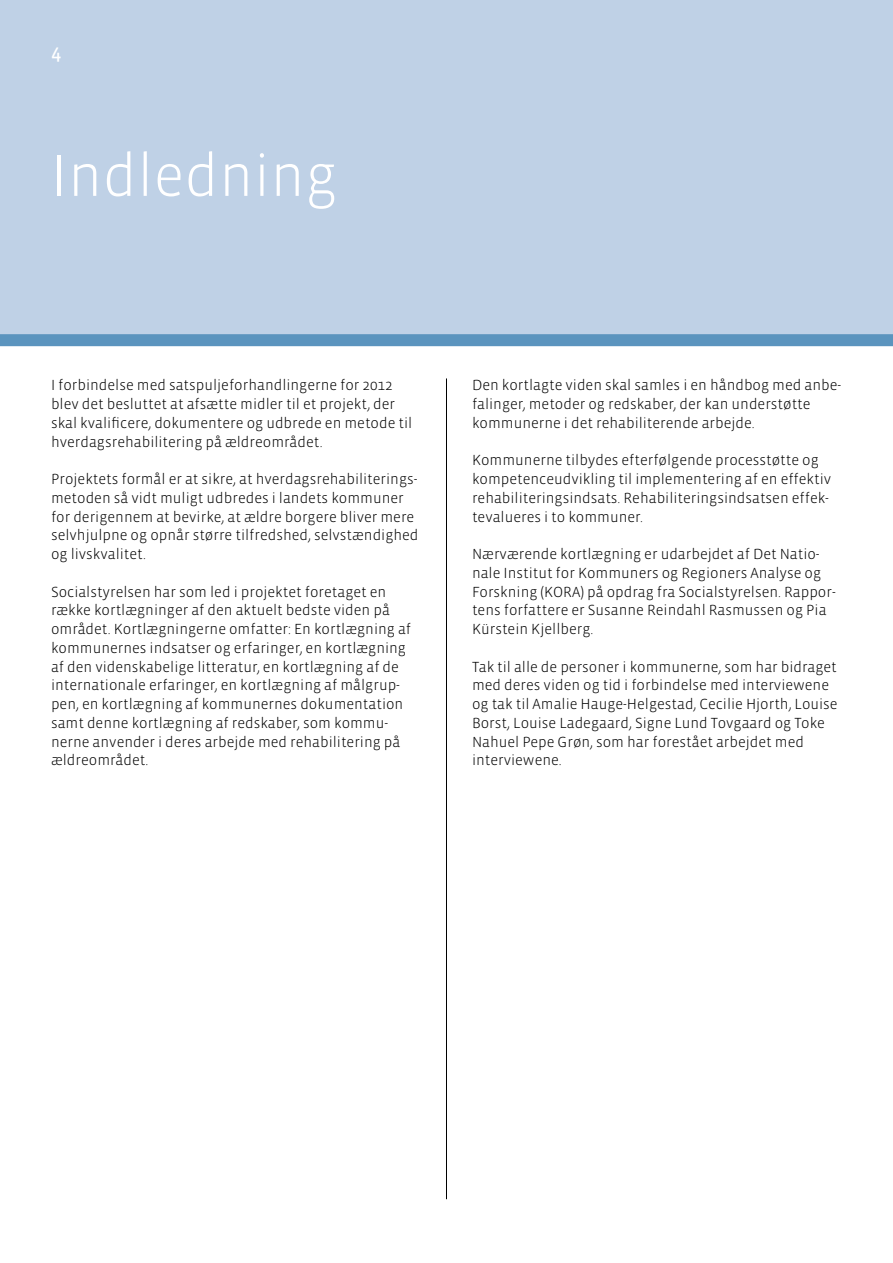
<style>
.page{position:relative;width:893px;height:1263px;background:#fff}
.page>*{position:absolute;margin:0;border:0;box-sizing:border-box;transform-origin:0 0}
.Heading_1{font:300 60px "Vista Sans";color:#fff}
.t1{font:21px "Vista Sans Reg";color:#fff}
.Brød{font:300 15px/18.8px "Vista Sans";color:#000}
</style>
<div class="page">
<div style="left:0;top:0;width:893px;height:340px;background:#bfd1e6"></div>
<div style="left:0;top:334px;width:893px;height:12px;background:#5b94be"></div>
<hr style="left:446px;top:378px;width:1px;height:821px;background:#000">
<h2 class="t1" style="left:51px;top:41px;width:12px">4</h2>
<p class="Heading_1" style="left:51px;top:145px;width:288px">Indledning</p>
<p class="Brød" style="left:51px;top:376px;width:363px">I forbindelse med satspuljeforhandlingerne for 2012 blev det besluttet at afsætte midler til et projekt, der skal kvalificere, dokumentere og udbrede en metode til hverdagsrehabilitering på ældreområdet.</p>
<p class="Brød" style="left:51px;top:470px;width:369px">Projektets formål er at sikre, at hverdagsrehabiliterings&shy;metoden så vidt muligt udbredes i landets kommuner for derigennem at bevirke, at ældre borgere bliver mere selvhjulpne og opnår større tilfredshed, selvstændighed og livskvalitet.</p>
<p class="Brød" style="left:51px;top:582px;width:362px">Socialstyrelsen har som led i projektet foretaget en række kortlægninger af den aktuelt bedste viden på området. Kortlægningerne omfatter: En kortlægning af kommunernes indsatser og erfaringer, en kortlægning af den videnskabelige litteratur, en kortlægning af de internationale erfaringer, en kortlægning af målgrup&shy;pen, en kortlægning af kommunernes dokumentation samt denne kortlægning af redskaber, som kommu&shy;nerne anvender i deres arbejde med rehabilitering på ældreområdet.</p>
<p class="Brød" style="left:472px;top:376px;width:371px">Den kortlagte viden skal samles i en håndbog med anbe&shy;falinger, metoder og redskaber, der kan understøtte kommunerne i det rehabiliterende arbejde.</p>
<p class="Brød" style="left:472px;top:451px;width:361px">Kommunerne tilbydes efterfølgende processtøtte og kompetenceudvikling til implementering af en effektiv rehabiliteringsindsats. Rehabiliteringsindsatsen effek&shy;tevalueres i to kommuner.</p>
<p class="Brød" style="left:472px;top:545px;width:365px">Nærværende kortlægning er udarbejdet af Det Natio&shy;nale Institut for Kommuners og Regioners Analyse og Forskning (KORA) på opdrag fra Socialstyrelsen. Rappor&shy;tens forfattere er Susanne Reindahl Rasmussen og Pia Kürstein Kjellberg.</p>
<p class="Brød" style="left:472px;top:657px;width:367px">Tak til alle de personer i kommunerne, som har bidraget med deres viden og tid i forbindelse med interviewene og tak til Amalie Hauge-Helgestad, Cecilie Hjorth, Louise Borst, Louise Ladegaard, Signe Lund Tovgaard og Toke Nahuel Pepe Grøn, som har forestået arbejdet med interviewene.</p>
</div>
